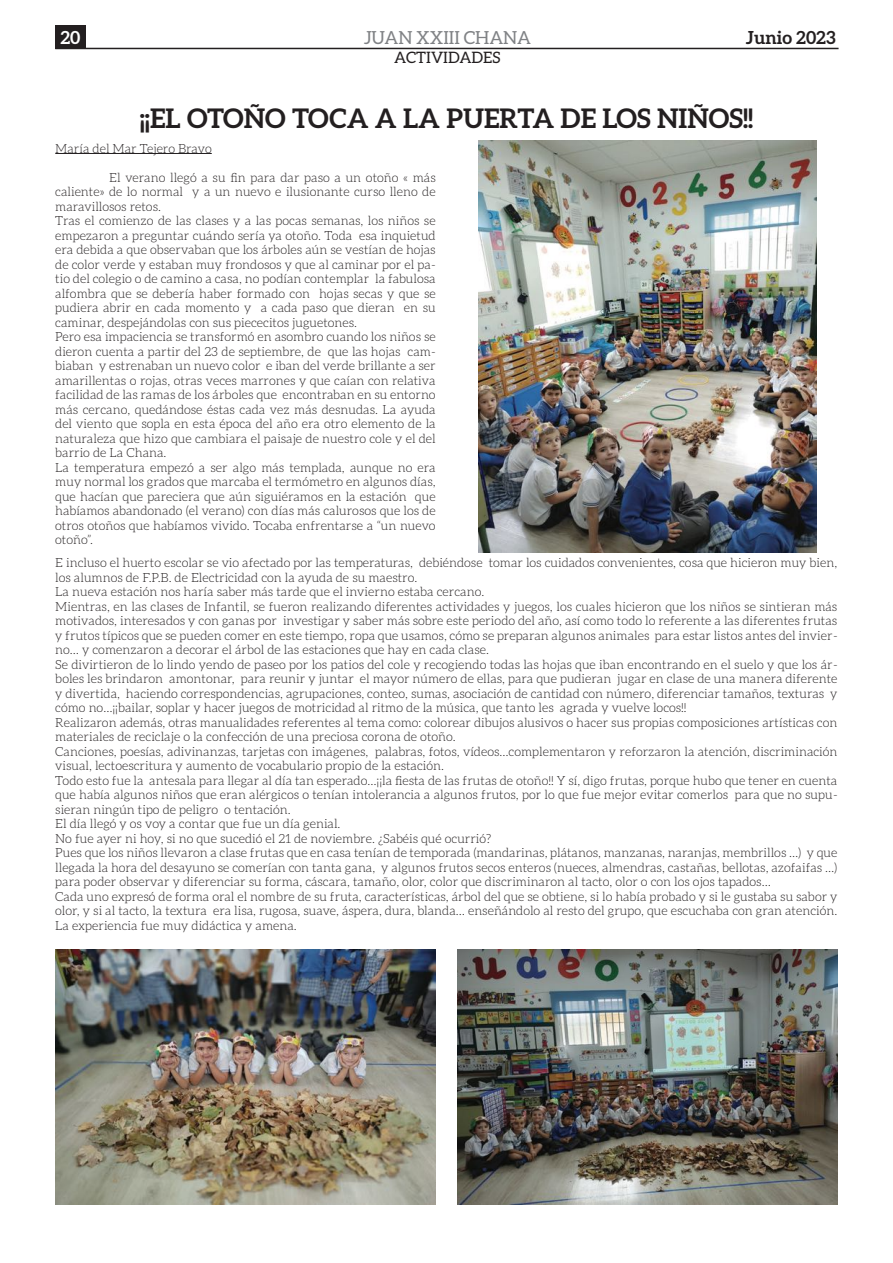
<style>
.page{position:relative;width:893px;height:1263px;background:#fff}
.page>*{position:absolute;margin:0;border:0;box-sizing:border-box;transform-origin:0 0}
.t1{font:700 27px "Aleo";color:#231f20}
.t2{font:18px "Aleo";color:#808285}
.t3{font:700 18px "Aleo";color:#231f20}
.t4{font:700 18px "Aleo";color:#fff}
.t5{font:15.75px "Aleo";color:#231f20}
.t6{font:300 12.6px/14.5px "Aleo";color:#231f20}
</style>
<div class="page">
<hr style="left:55px;top:48px;width:783px;height:1px;background:#231f20">
<div style="left:55px;top:25px;width:30px;height:23px;background:#231f20"></div>
<hr style="left:55px;top:153px;width:157px;height:1px;background:#231f20">
<img style="left:478px;top:140px;width:338px;height:413px">
<img style="left:55px;top:949px;width:381px;height:255px">
<img style="left:457px;top:949px;width:381px;height:255px">
<h2 class="t4" style="left:60px;top:27px;width:22px">20</h2>
<h2 class="t2" style="left:364px;top:28px;width:169px">JUAN XXIII CHANA</h2>
<h2 class="t3" style="left:746px;top:27px;width:91px">Junio 2023</h2>
<p class="t5" style="left:394px;top:49px;width:108px">ACTIVIDADES</p>
<h1 class="t1" style="left:140px;top:103px;width:615px">¡¡EL OTOÑO TOCA A LA PUERTA DE LOS NIÑOS!!</h1>
<p class="t6" style="left:55px;top:141px;width:158px">María del Mar Tejero Bravo</p>
<p class="t6" style="left:55px;top:170px;width:382px;text-indent:54px">El verano llegó a su fin para dar paso a un otoño « más caliente» de lo normal y a un nuevo e ilusionante curso lleno de maravillosos retos.<br>Tras el comienzo de las clases y a las pocas semanas, los niños se empezaron a preguntar cuándo sería ya otoño. Toda esa inquietud era debida a que observaban que los árboles aún se vestían de hojas de color verde y estaban muy frondosos y que al caminar por el pa&shy;tio del colegio o de camino a casa, no podían contemplar la fabulosa alfombra que se debería haber formado con hojas secas y que se pudiera abrir en cada momento y a cada paso que dieran en su caminar, despejándolas con sus piececitos juguetones.<br>Pero esa impaciencia se transformó en asombro cuando los niños se dieron cuenta a partir del 23 de septiembre, de que las hojas cam&shy;biaban y estrenaban un nuevo color e iban del verde brillante a ser amarillentas o rojas, otras veces marrones y que caían con relativa facilidad de las ramas de los árboles que encontraban en su entorno más cercano, quedándose éstas cada vez más desnudas. La ayuda del viento que sopla en esta época del año era otro elemento de la naturaleza que hizo que cambiara el paisaje de nuestro cole y el del barrio de La Chana.<br>La temperatura empezó a ser algo más templada, aunque no era muy normal los grados que marcaba el termómetro en algunos días, que hacían que pareciera que aún siguiéramos en la estación que habíamos abandonado (el verano) con días más calurosos que los de otros otoños que habíamos vivido. Tocaba enfrentarse a “un nuevo otoño”.</p>
<p class="t6" style="left:55px;top:555px;width:784px">E incluso el huerto escolar se vio afectado por las temperaturas, debiéndose tomar los cuidados convenientes, cosa que hicieron muy bien, los alumnos de F.P.B. de Electricidad con la ayuda de su maestro.<br>La nueva estación nos haría saber más tarde que el invierno estaba cercano.<br>Mientras, en las clases de Infantil, se fueron realizando diferentes actividades y juegos, los cuales hicieron que los niños se sintieran más motivados, interesados y con ganas por investigar y saber más sobre este periodo del año, así como todo lo referente a las diferentes frutas y frutos típicos que se pueden comer en este tiempo, ropa que usamos, cómo se preparan algunos animales para estar listos antes del invier&shy;no… y comenzaron a decorar el árbol de las estaciones que hay en cada clase.<br>Se divirtieron de lo lindo yendo de paseo por los patios del cole y recogiendo todas las hojas que iban encontrando en el suelo y que los ár&shy;boles les brindaron amontonar, para reunir y juntar el mayor número de ellas, para que pudieran jugar en clase de una manera diferente y divertida, haciendo correspondencias, agrupaciones, conteo, sumas, asociación de cantidad con número, diferenciar tamaños, texturas y cómo no…¡¡bailar, soplar y hacer juegos de motricidad al ritmo de la música, que tanto les agrada y vuelve locos!!<br>Realizaron además, otras manualidades referentes al tema como: colorear dibujos alusivos o hacer sus propias composiciones artísticas con materiales de reciclaje o la confección de una preciosa corona de otoño.<br>Canciones, poesías, adivinanzas, tarjetas con imágenes, palabras, fotos, vídeos…complementaron y reforzaron la atención, discriminación visual, lectoescritura y aumento de vocabulario propio de la estación.<br>Todo esto fue la antesala para llegar al día tan esperado…¡¡la fiesta de las frutas de otoño!! Y sí, digo frutas, porque hubo que tener en cuenta que había algunos niños que eran alérgicos o tenían intolerancia a algunos frutos, por lo que fue mejor evitar comerlos para que no supu&shy;sieran ningún tipo de peligro o tentación.<br>El día llegó y os voy a contar que fue un día genial.<br>No fue ayer ni hoy, si no que sucedió el 21 de noviembre. ¿Sabéis qué ocurrió?<br>Pues que los niños llevaron a clase frutas que en casa tenían de temporada (mandarinas, plátanos, manzanas, naranjas, membrillos …) y que llegada la hora del desayuno se comerían con tanta gana, y algunos frutos secos enteros (nueces, almendras, castañas, bellotas, azofaifas …) para poder observar y diferenciar su forma, cáscara, tamaño, olor, color que discriminaron al tacto, olor o con los ojos tapados…<br>Cada uno expresó de forma oral el nombre de su fruta, características, árbol del que se obtiene, si lo había probado y si le gustaba su sabor y olor, y si al tacto, la textura era lisa, rugosa, suave, áspera, dura, blanda… enseñándolo al resto del grupo, que escuchaba con gran atención.<br>La experiencia fue muy didáctica y amena.</p>
</div>
